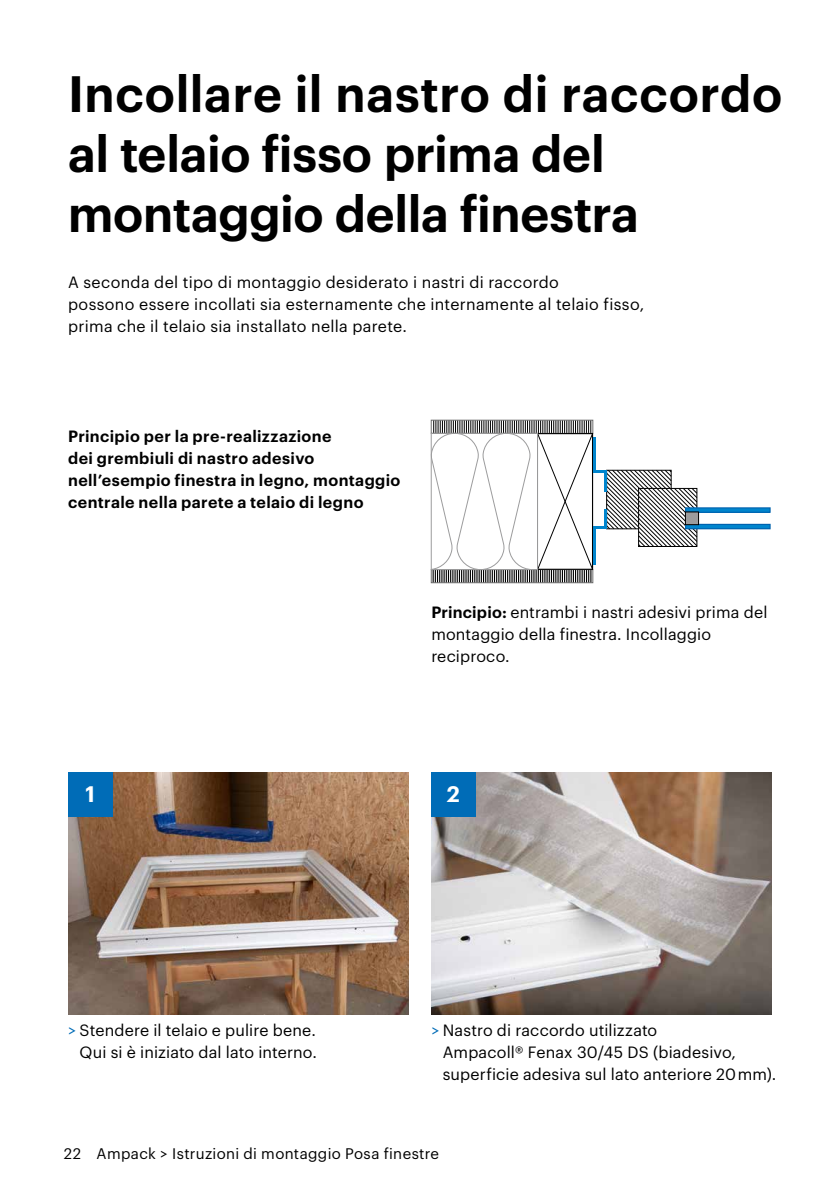
<style>
.page{position:relative;width:840px;height:1191px;background:#fff}
.page>*{position:absolute;margin:0;border:0;box-sizing:border-box;transform-origin:0 0}
.t1{font:600 50px/60px "Graphik";color:#000}
.t2{font:600 22px "Graphik";color:#fff}
.t3{font:16px/22px "Graphik";letter-spacing:.015em;color:#000}
.t4{font:600 16px/22px "Graphik";letter-spacing:.025em;color:#000}
.t5{font:15px "Graphik";letter-spacing:.025em;color:#000}
.s1{font-weight:600}
.s2{color:#006cb7}
</style>
<div class="page">
<img style="left:431px;top:772px;width:340px;height:242px">
<div style="left:431px;top:772px;width:44px;height:44px;background:#006cb7"></div>
<img style="left:68px;top:772px;width:340px;height:242px">
<div style="left:68px;top:772px;width:44px;height:44px;background:#006cb7"></div>
<hr style="left:685px;top:508px;width:84px;height:4px;background:#0085cd">
<div style="left:684px;top:507px;width:86px;height:6px;border:1px solid #0062ae"></div>
<div style="left:685px;top:524px;width:84px;height:5px;background:#0085cd"></div>
<div style="left:684px;top:524px;width:86px;height:5px;border:1px solid #0062ae"></div>
<svg style="left:430px;top:420px;width:267px;height:163px"></svg>
<hr style="left:592px;top:529px;width:3px;height:35px;background:#0085cd">
<hr style="left:603px;top:510px;width:3px;height:19px;background:#0085cd">
<hr style="left:592px;top:526px;width:14px;height:3px;background:#0085cd">
<h1 class="t1" style="left:68px;top:60px;width:715px">Incollare il nastro di raccordo al telaio fisso prima del montaggio della finestra</h1>
<p class="t3" style="left:68px;top:270px;width:577px">A seconda del tipo di montaggio desiderato i nastri di raccordo<br>possono essere incollati sia esternamente che internamente al telaio fisso, prima che il telaio sia installato nella parete.</p>
<p class="t4" style="left:68px;top:424px;width:334px">Principio per la pre-realizzazione<br>dei grembiuli di nastro adesivo nell’esempio finestra in legno, montaggio centrale nella parete a telaio di legno</p>
<p class="t3" style="left:431px;top:600px;width:337px"><span class="s1">Principio:</span> entrambi i nastri adesivi prima del montaggio della finestra. Incollaggio reciproco.</p>
<h2 class="t2" style="left:85px;top:777px;width:11px">1</h2>
<h2 class="t2" style="left:446px;top:777px;width:15px">2</h2>
<p class="t3" style="left:68px;top:1018px;width:250px;text-align:right"><span class="s2">&gt;</span> Stendere il telaio e pulire bene.<br>Qui si è iniziato dal lato interno.</p>
<p class="t3" style="left:442px;top:1018px;width:335px;text-indent:-11px"><span class="s2">&gt;</span> Nastro di raccordo utilizzato<br>Ampacoll® Fenax 30/45 DS (biadesivo, superficie adesiva sul lato anteriore 20 mm).</p>
<p class="t5" style="left:64px;top:1142px;width:376px">22 Ampack &gt; Istruzioni di montaggio Posa finestre</p>
</div>
